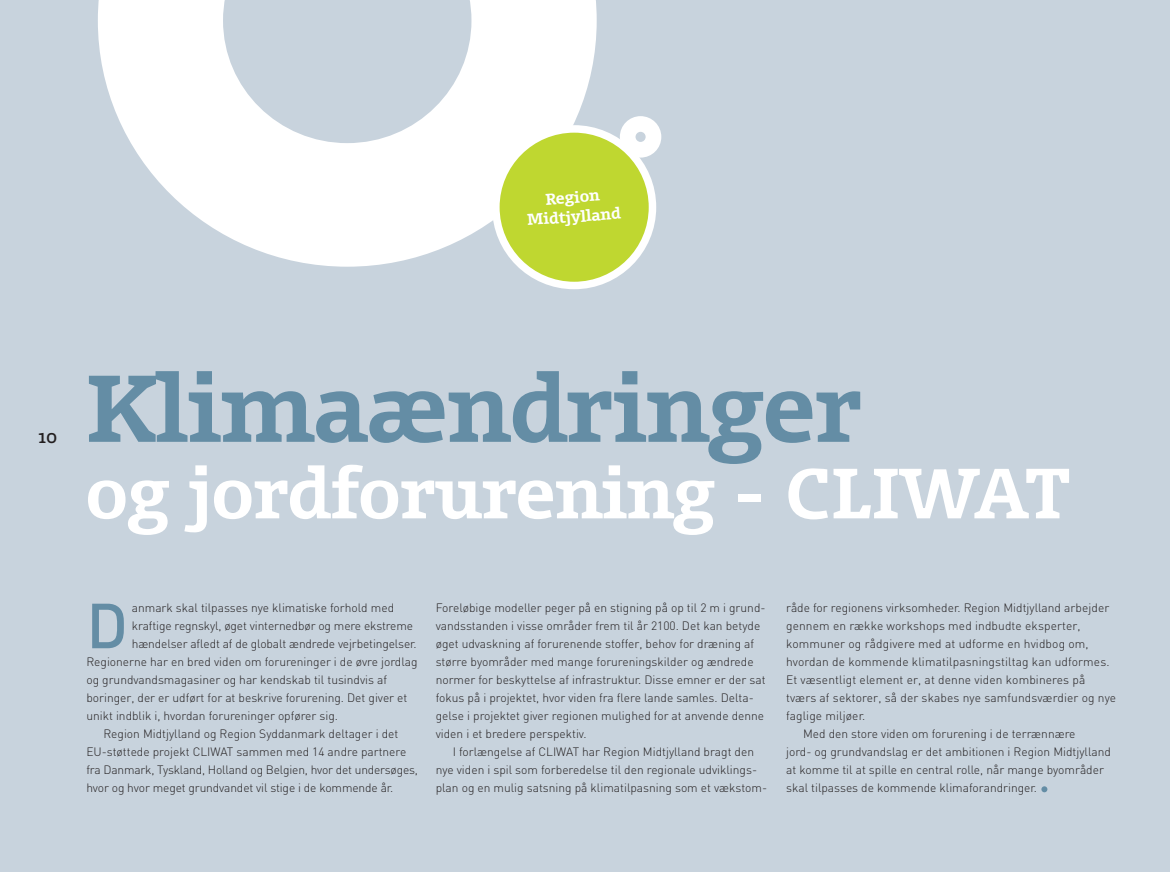
<style>
.page{position:relative;width:1170px;height:872px;background:#fff}
.page>*{position:absolute;margin:0;border:0;box-sizing:border-box;transform-origin:0 0}
.t1{font:700 90px "Olsen";letter-spacing:-.01em;color:#648da5}
.t2{font:700 67.5px "Olsen";letter-spacing:-.01em;color:#fff}
.t3{font:500 62.55px "DIN";color:#648da5}
.t4{font:18px "Olsen";color:#231f20}
.t5{font:700 15px/19.5px "Olsen";color:#fff;text-align:center}
.t6{font:300 12px/18px "DIN";color:#231f20}
</style>
<div class="page">
<div style="left:0;top:0;width:1169px;height:872px;background:#c8d3dd"></div>
<svg style="left:98px;top:0;width:498px;height:267px;fill:#fff"></svg>
<svg style="left:619px;top:116px;width:42px;height:42px"></svg>
<div style="left:496px;top:129px;width:156px;height:156px;background:#bfd730;border-radius:50%"></div>
<div style="left:492px;top:125px;width:164px;height:164px;border:8px solid #fff;border-radius:50%"></div>
<svg style="left:1041px;top:786px;width:6px;height:6px"></svg>
<p class="t5" style="left:525px;top:190px;width:98px;rotate:-4deg">Region<br>Midtjylland</p>
<h3 class="t4" style="left:38px;top:424px;width:20px">10</h3>
<h1 class="t1" style="left:85px;top:348px;width:778px">Klimaændringer</h1>
<h2 class="t2" style="left:85px;top:448px;width:983px">og jordforurening - CLIWAT</h2>
<h3 class="t3" style="left:86px;top:585px;width:43px">D</h3>
<p class="t6" style="left:132px;top:599px;width:264px">anmark skal tilpasses nye klimatiske forhold med</p>
<p class="t6" style="left:132px;top:617px;width:283px">kraftige regnskyl, øget vinternedbør og mere ekstreme</p>
<p class="t6" style="left:132px;top:635px;width:286px">hændelser afledt af de globalt ændrede vejrbetingelser.</p>
<p class="t6" style="left:86px;top:653px;width:333px">Regionerne har en bred viden om forureninger i de øvre jordlag</p>
<p class="t6" style="left:86px;top:671px;width:302px">og grundvandsmagasiner og har kendskab til tusindvis af</p>
<p class="t6" style="left:86px;top:689px;width:322px">boringer, der er udført for at beskrive forurening. Det giver et</p>
<p class="t6" style="left:86px;top:707px;width:253px">unikt indblik i, hvordan forureninger opfører sig.</p>
<p class="t6" style="left:103px;top:725px;width:296px">Region Midtjylland og Region Syddanmark deltager i det</p>
<p class="t6" style="left:86px;top:743px;width:321px">EU-støttede projekt CLIWAT sammen med 14 andre partnere</p>
<p class="t6" style="left:86px;top:761px;width:333px">fra Danmark, Tyskland, Holland og Belgien, hvor det undersøges,</p>
<p class="t6" style="left:86px;top:779px;width:308px">hvor og hvor meget grundvandet vil stige i de kommende år.</p>
<p class="t6" style="left:435px;top:599px;width:331px">Foreløbige modeller peger på en stigning på op til 2 m i grund&shy;vandsstanden i visse områder frem til år 2100. Det kan betyde øget udvaskning af forurenende stoffer, behov for dræning af større byområder med mange forureningskilder og ændrede normer for beskyttelse af infrastruktur. Disse emner er der sat fokus på i projektet, hvor viden fra flere lande samles. Delta&shy;gelse i projektet giver regionen mulighed for at anvende denne viden i et bredere perspektiv.</p>
<p class="t6" style="left:435px;top:743px;width:333px;text-indent:17px">I forlængelse af CLIWAT har Region Midtjylland bragt den nye viden i spil som forberedelse til den regionale udviklings&shy;plan og en mulig satsning på klimatilpasning som et vækstom-</p>
<p class="t6" style="left:786px;top:599px;width:325px">råde for regionens virksomheder. Region Midtjylland arbejder</p>
<p class="t6" style="left:786px;top:617px;width:296px">gennem en række workshops med indbudte eksperter,</p>
<p class="t6" style="left:786px;top:635px;width:304px">kommuner og rådgivere med at udforme en hvidbog om,</p>
<p class="t6" style="left:786px;top:653px;width:325px">hvordan de kommende klimatilpasningstiltag kan udformes.</p>
<p class="t6" style="left:786px;top:671px;width:301px">Et væsentligt element er, at denne viden kombineres på</p>
<p class="t6" style="left:786px;top:689px;width:331px">tværs af sektorer, så der skabes nye samfundsværdier og nye</p>
<p class="t6" style="left:786px;top:707px;width:81px">faglige miljøer.</p>
<p class="t6" style="left:803px;top:725px;width:274px">Med den store viden om forurening i de terrænnære</p>
<p class="t6" style="left:786px;top:743px;width:326px">jord- og grundvandslag er det ambitionen i Region Midtjylland</p>
<p class="t6" style="left:786px;top:761px;width:319px">at komme til at spille en central rolle, når mange byområder</p>
<p class="t6" style="left:786px;top:779px;width:252px">skal tilpasses de kommende klimaforandringer.</p>
</div>
